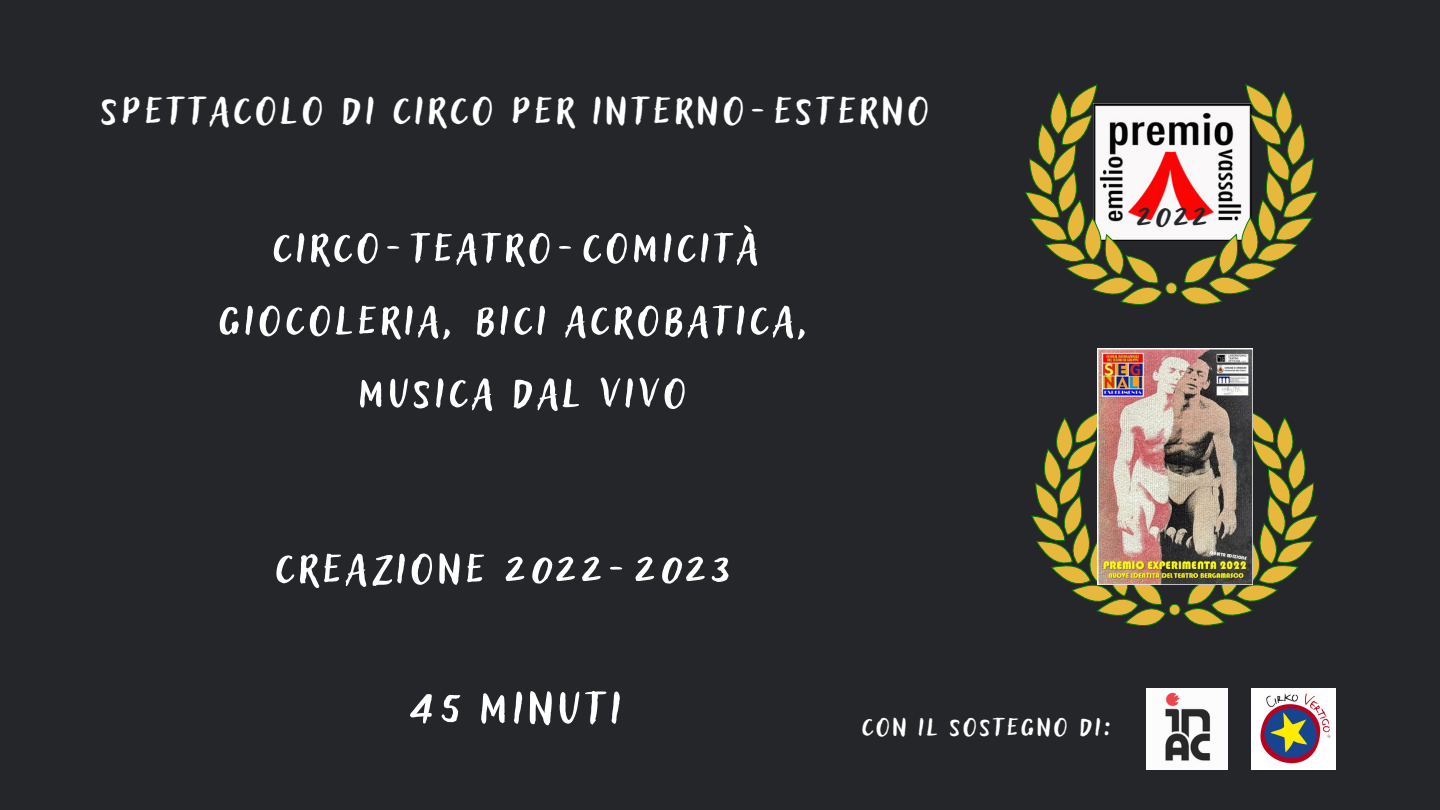
<style>
.page{position:relative;width:1440px;height:810px;background:#252629}
.page>*{position:absolute;margin:0;border:0;box-sizing:border-box;transform-origin:0 0}
.t1{font:57.1px "Adlery Pro Blockletter";letter-spacing:.1em;color:#fff}
.t2{font:52.7px "Adlery Pro Blockletter";letter-spacing:.1em;color:#fff}
.t3{font:51.9px/72.6px "Adlery Pro Blockletter";letter-spacing:.1em;color:#fff;text-align:center}
.t4{font:49px "Adlery Pro Blockletter";letter-spacing:.1em;color:#fff}
.t5{font:38.3px "Adlery Pro Blockletter";color:#252629}
.t6{font:31.7px "Adlery Pro Blockletter";letter-spacing:.1em;color:#fff}
</style>
<div class="page">
<svg style="left:1031px;top:411px;width:287px;height:215px"></svg>
<img style="left:1098px;top:349px;width:154px;height:236px">
<svg style="left:1025px;top:84px;width:293px;height:221px"></svg>
<img style="left:1147px;top:689px;width:80px;height:80px">
<img style="left:1252px;top:689px;width:84px;height:80px">
<p class="t4" style="left:101px;top:77px;width:829px">SPETTACOLO DI CIRCO PER INTERNO-ESTERNO</p>
<p class="t3" style="left:219px;top:207px;width:593px">CIRCO-TEATRO-COMICITÀ<br>GIOCOLERIA, BICI ACROBATICA,<br>MUSICA DAL VIVO</p>
<p class="t5" style="left:1136px;top:190px;width:72px">2022</p>
<p class="t2" style="left:276px;top:533px;width:457px">CREAZIONE 2022-2023</p>
<p class="t1" style="left:409px;top:669px;width:213px">45 MINUTI</p>
<p class="t6" style="left:862px;top:706px;width:249px">CON IL SOSTEGNO DI:</p>
</div>
